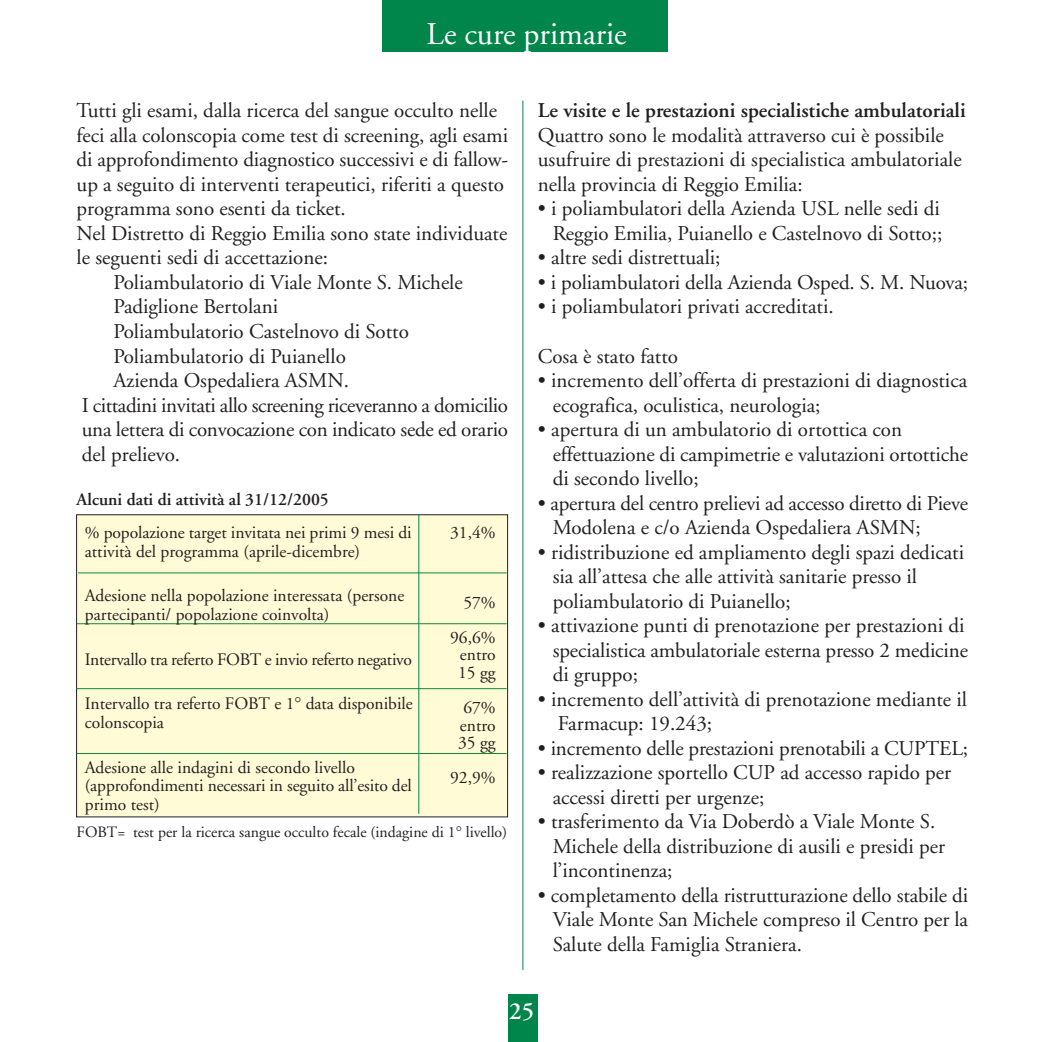
<style>
.page{position:relative;width:1042px;height:1042px;background:#fff}
.page>*{position:absolute;margin:0;border:0;box-sizing:border-box;transform-origin:0 0}
.t1{font:31.5px "Adobe Garamond";color:#fff}
.t2{font:600 24.5px "Adobe Garamond";color:#fff}
.t3{font:21px/24.5px "Adobe Garamond";color:#231f20}
.t4{font:21px "Adobe Garamond";letter-spacing:-.02em;color:#231f20}
.t5{font:600 21px "Adobe Garamond";color:#231f20}
.t6{font:17.5px/18.7px "Adobe Garamond";color:#231f20}
.t7{font:17.5px "Adobe Garamond";letter-spacing:-.02em;color:#231f20}
.t8{font:600 17.5px "Adobe Garamond";color:#231f20}
.t9{font:15.75px "Adobe Garamond";color:#231f20}
</style>
<div class="page">
<div style="left:382px;top:0;width:285px;height:52px;background:#00854a"></div>
<hr style="left:522px;top:100px;width:1px;height:869px;background:#00854a">
<div style="left:508px;top:994px;width:29px;height:47px;background:#00854a"></div>
<div style="left:76px;top:514px;width:431px;height:303px;background:#fffbd6;border:1px solid #231f20"></div>
<hr style="left:78px;top:572px;width:428px;height:1px;background:#128738">
<hr style="left:77px;top:623px;width:429px;height:1px;background:#128738">
<hr style="left:77px;top:688px;width:429px;height:1px;background:#128738">
<hr style="left:418px;top:514px;width:1px;height:299px;background:#00854a">
<hr style="left:77px;top:753px;width:429px;height:1px;background:#128738">
<h1 class="t1" style="left:426px;top:21px;width:202px">Le cure primarie</h1>
<p class="t3" style="left:77px;top:100px;width:422px">Tutti gli esami, dalla ricerca del sangue occulto nelle</p>
<p class="t3" style="left:77px;top:125px;width:433px">feci alla colonscopia come test di screening, agli esami</p>
<p class="t3" style="left:77px;top:149px;width:433px">di approfondimento diagnostico successivi e di fallow-</p>
<p class="t3" style="left:77px;top:174px;width:429px">up a seguito di interventi terapeutici, riferiti a questo</p>
<p class="t3" style="left:77px;top:198px;width:271px">programma sono esenti da ticket.</p>
<p class="t3" style="left:77px;top:223px;width:432px">Nel Distretto di Reggio Emilia sono state individuate</p>
<p class="t3" style="left:77px;top:247px;width:253px">le seguenti sedi di accettazione:</p>
<p class="t3" style="left:113px;top:272px;width:351px">Poliambulatorio di Viale Monte S. Michele</p>
<p class="t3" style="left:113px;top:296px;width:166px">Padiglione Bertolani</p>
<p class="t3" style="left:113px;top:321px;width:297px">Poliambulatorio Castelnovo di Sotto</p>
<p class="t3" style="left:113px;top:345px;width:234px">Poliambulatorio di Puianello</p>
<p class="t3" style="left:113px;top:370px;width:237px">Azienda Ospedaliera ASMN.</p>
<p class="t4" style="left:82px;top:396px;width:428px">I cittadini invitati allo screening riceveranno a domicilio</p>
<p class="t3" style="left:82px;top:419px;width:427px">una lettera di convocazione con indicato sede ed orario</p>
<p class="t3" style="left:82px;top:443px;width:100px">del prelievo.</p>
<p class="t8" style="left:77px;top:492px;width:254px">Alcuni dati di attività al 31/12/2005</p>
<p class="t6" style="left:85px;top:524px;width:328px">% popolazione target invitata nei primi 9 mesi di attività del programma (aprile-dicembre)</p>
<p class="t6" style="left:85px;top:588px;width:321px">Adesione nella popolazione interessata (persone partecipanti/ popolazione coinvolta)</p>
<p class="t7" style="left:85px;top:652px;width:328px">Intervallo tra referto FOBT e invio referto negativo</p>
<p class="t6" style="left:85px;top:696px;width:329px">Intervallo tra referto FOBT e 1 data disponibile colonscopia</p>
<p class="t6" style="left:85px;top:759px;width:328px">Adesione alle indagini di secondo livello (approfondimenti necessari in seguito all’esito del primo test)</p>
<p class="t6" style="left:450px;top:524px;width:47px">31,4%</p>
<p class="t6" style="left:450px;top:586px;width:47px;line-height:35px;text-align:right">57%<br>96,6%</p>
<p class="t6" style="left:458px;top:647px;width:39px;line-height:17.5px">entro<br>15 gg</p>
<p class="t6" style="left:458px;top:700px;width:39px;line-height:17.5px;text-align:justify">67% entro 35 gg</p>
<p class="t6" style="left:450px;top:769px;width:47px">92,9%</p>
<p class="t9" style="left:77px;top:825px;width:432px">FOBT= test per la ricerca sangue occulto fecale (indagine di 1 livello)</p>
<p class="t5" style="left:537px;top:102px;width:429px">Le visite e le prestazioni specialistiche ambulatoriali</p>
<p class="t3" style="left:537px;top:125px;width:425px">Quattro sono le modalità attraverso cui è possibile usufruire di prestazioni di specialistica ambulatoriale nella provincia di Reggio Emilia:</p>
<p class="t3" style="left:537px;top:198px;width:406px;text-align:right">• i poliambulatori della Azienda USL nelle sedi di<br>Reggio Emilia, Puianello e Castelnovo di Sotto;;</p>
<p class="t3" style="left:537px;top:247px;width:184px">• altre sedi distrettuali;</p>
<p class="t3" style="left:537px;top:272px;width:431px">• i poliambulatori della Azienda Osped. S. M. Nuova;</p>
<p class="t3" style="left:537px;top:296px;width:297px">• i poliambulatori privati accreditati.</p>
<p class="t3" style="left:537px;top:345px;width:142px">Cosa è stato fatto</p>
<p class="t3" style="left:552px;top:370px;width:416px;text-indent:-15px">• incremento dell’offerta di prestazioni di diagnostica ecografica, oculistica, neurologia;</p>
<p class="t3" style="left:552px;top:419px;width:417px;text-indent:-15px">• apertura di un ambulatorio di ortottica con effettuazione di campimetrie e valutazioni ortottiche di secondo livello;</p>
<p class="t3" style="left:552px;top:492px;width:417px;text-indent:-15px">• apertura del centro prelievi ad accesso diretto di Pieve<br>Modolena e c/o Azienda Ospedaliera ASMN;</p>
<p class="t3" style="left:552px;top:541px;width:413px;text-indent:-15px">• ridistribuzione ed ampliamento degli spazi dedicati sia all’attesa che alle attività sanitarie presso il poliambulatorio di Puianello;</p>
<p class="t3" style="left:552px;top:615px;width:417px;text-indent:-15px">• attivazione punti di prenotazione per prestazioni di specialistica ambulatoriale esterna presso 2 medicine di gruppo;</p>
<p class="t3" style="left:558px;top:688px;width:410px;text-indent:-20px">• incremento dell’attività di prenotazione mediante il<br>Farmacup: 19.243;</p>
<p class="t3" style="left:537px;top:737px;width:431px">• incremento delle prestazioni prenotabili a CUPTEL;</p>
<p class="t3" style="left:552px;top:762px;width:400px;text-indent:-15px">• realizzazione sportello CUP ad accesso rapido per accessi diretti per urgenze;</p>
<p class="t3" style="left:552px;top:811px;width:394px;text-indent:-15px">• trasferimento da Via Doberdò a Viale Monte S.<br>Michele della distribuzione di ausili e presidi per l’incontinenza;</p>
<p class="t3" style="left:552px;top:884px;width:417px;text-align:justify;text-indent:-15px">• completamento della ristrutturazione dello stabile di Viale Monte San Michele compreso il Centro per la Salute della Famiglia Straniera.</p>
<p class="t2" style="left:509px;top:1001px;width:26px">25</p>
</div>
